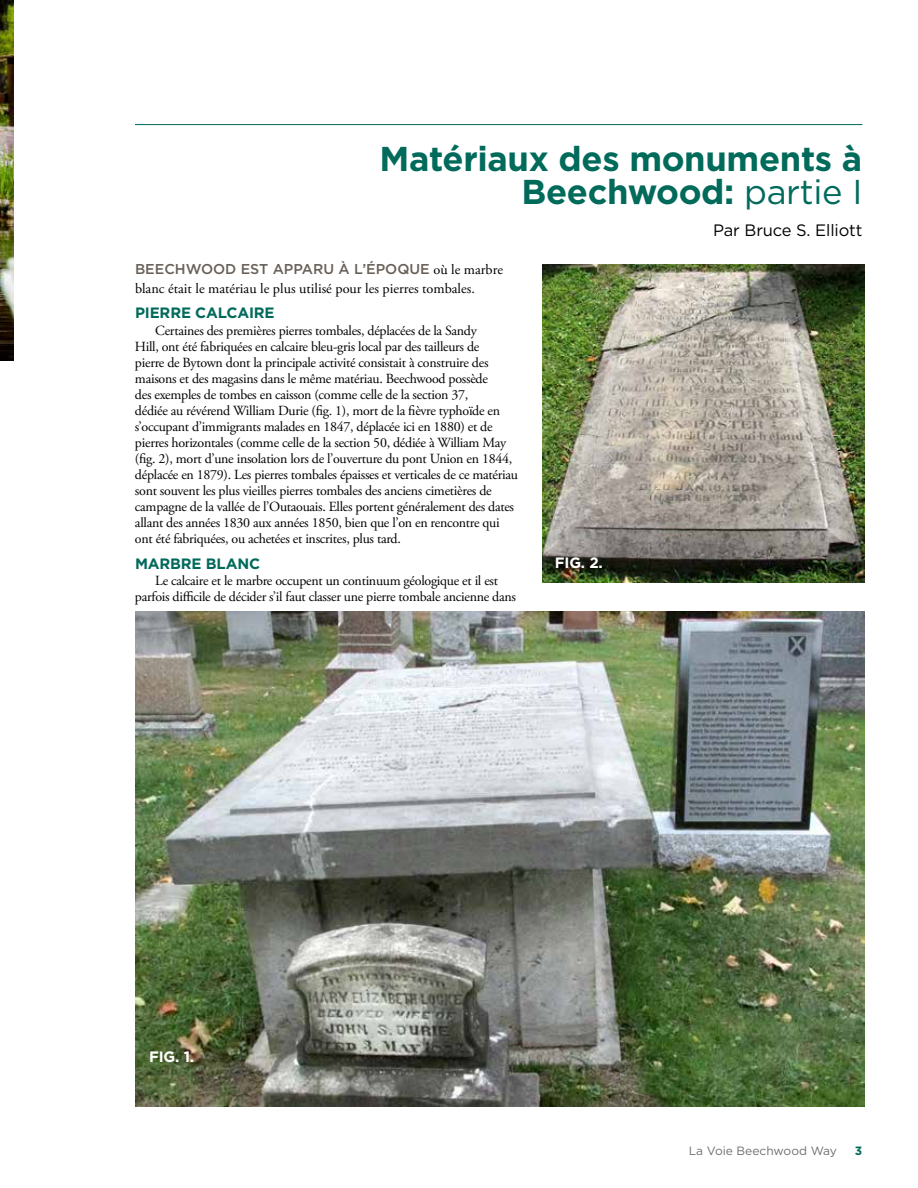
<style>
.page{position:relative;width:918px;height:1188px;background:#fff}
.page>*{position:absolute;margin:0;border:0;box-sizing:border-box;transform-origin:0 0}
.t1{font:700 34.5px/33px "Gotham";letter-spacing:-.01em;color:#006a5b;text-align:right}
.t2{font:16.5px "Gotham";letter-spacing:-.01em;color:#000}
.t3{font:700 15px "Gotham";letter-spacing:-.01em;color:#006a5b}
.t4{font:700 15px "Gotham";letter-spacing:-.01em;color:#fff}
.t5{font:14.25px "Adobe Garamond Pro";color:#000}
.t6{font:500 14.25px "Gotham HTF";color:#686058}
.t7{font:13.95px/16px "Adobe Garamond Pro";letter-spacing:-.02em;color:#000}
.t8{font:12px "Gotham";color:#6d6e71}
.t9{font:700 12px "Gotham";color:#006a5b}
.s1{font-weight:400}
.s2{font-family:"Adobe Garamond Pro";font-weight:400;color:#000}
</style>
<div class="page">
<img style="left:0;top:0;width:13px;height:360px">
<img style="left:135px;top:611px;width:729px;height:496px">
<img style="left:543px;top:265px;width:321px;height:317px">
<hr style="left:135px;top:124px;width:727px;height:1px;background:#006a5b">
<h1 class="t1" style="left:380px;top:142px;width:484px">Matériaux des monuments à<br>Beechwood: <span class="s1">partie I</span></h1>
<p class="t2" style="left:713px;top:221px;width:151px">Par Bruce S. Elliott</p>
<p class="t6" style="left:135px;top:261px;width:369px">BEECHWOOD EST APPARU À L’ÉPOQUE <span class="s2">où le marbre</span></p>
<p class="t5" style="left:135px;top:280px;width:341px">blanc était le matériau le plus utilisé pour les pierres tombales.</p>
<p class="t3" style="left:135px;top:303px;width:141px">PIERRE CALCAIRE</p>
<p class="t7" style="left:135px;top:323px;width:385px;text-indent:20px">Certaines des premières pierres tombales, déplacées de la Sandy<br>Hill, ont été fabriquées en calcaire bleu-gris local par des tailleurs de<br>pierre de Bytown dont la principale activité consistait à construire des maisons et des magasins dans le même matériau. Beechwood possède<br>des exemples de tombes en caisson (comme celle de la section 37,<br>dédiée au révérend William Durie (fig. 1), mort de la fièvre typhoïde en s’occupant d’immigrants malades en 1847, déplacée ici en 1880) et de pierres horizontales (comme celle de la section 50, dédiée à William May (fig. 2), mort d’une insolation lors de l’ouverture du pont Union en 1844, déplacée en 1879). Les pierres tombales épaisses et verticales de ce matériau sont souvent les plus vieilles pierres tombales des anciens cimetières de campagne de la vallée de l’Outaouais. Elles portent généralement des dates allant des années 1830 aux années 1850, bien que l’on en rencontre qui ont été fabriquées, ou achetées et inscrites, plus tard.</p>
<p class="t3" style="left:135px;top:553px;width:127px">MARBRE BLANC</p>
<p class="t7" style="left:135px;top:573px;width:383px;text-align:center">Le calcaire et le marbre occupent un continuum géologique et il est parfois difficile de décider s’il faut classer une pierre tombale ancienne dans</p>
<p class="t4" style="left:555px;top:553px;width:50px">FIG. 2.</p>
<p class="t4" style="left:149px;top:1047px;width:47px">FIG. 1.</p>
<p class="t8" style="left:689px;top:1145px;width:150px">La Voie Beechwood Way</p>
<p class="t9" style="left:855px;top:1143px;width:9px">3</p>
</div>
